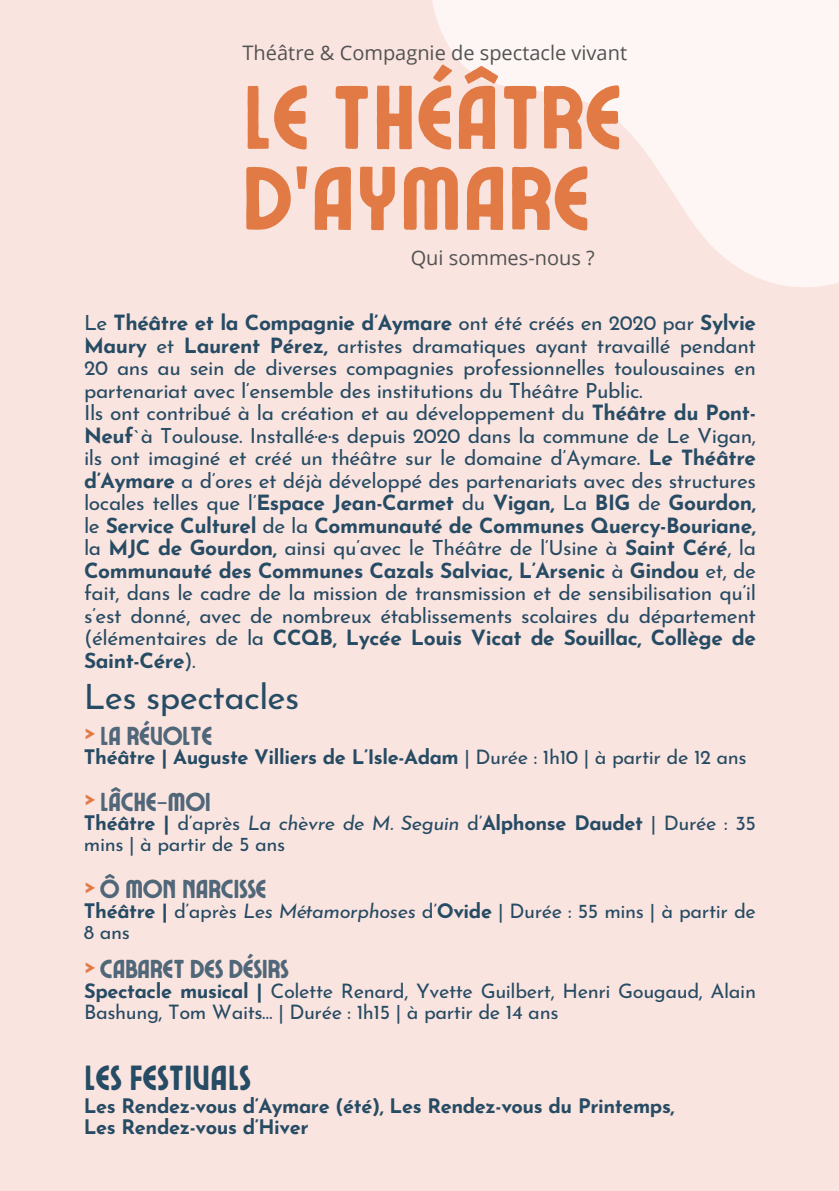
<style>
.page{position:relative;width:839px;height:1191px;background:#fff}
.page>*{position:absolute;margin:0;border:0;box-sizing:border-box;transform-origin:0 0}
.t1{font:90px/81px "Ayr Lucidity Condensed";letter-spacing:-.015em;color:#e27a46}
.t2{font:35px "Josefin Sans";letter-spacing:-.02em;color:#264b64}
.t3{font:35px "Ayr Lucidity Condensed";color:#264b64}
.t4{font:26px "Ayr Lucidity Condensed";letter-spacing:.05em;color:#506679}
.t5{font:21px/22.4px "Josefin Sans";letter-spacing:-.02em;color:#264b64;text-align:justify}
.t6{font:700 21px "Josefin Sans";color:#e27a46}
.t7{font:20px/21px "Josefin Sans";letter-spacing:-.02em;color:#264b64}
.t8{font:700 20px/21px "Josefin Sans";letter-spacing:-.02em;color:#264b64}
.t9{font:20px "Open Sans";color:#525252}
.s1{font-weight:700}
.s2{font-weight:400}
.s3{font-style:italic}
</style>
<div class="page">
<div style="left:0;top:0;width:838px;height:1191px;background:#fae4df"></div>
<svg style="left:432px;top:0;width:406px;height:287px;fill:#fdf6f4"></svg>
<h2 class="t9" style="left:242px;top:38px;width:386px">Théâtre &amp; Compagnie de spectacle vivant</h2>
<p class="t1" style="left:242px;top:72px;width:383px">LE THÉÂTRE<br>D’AYMARE</p>
<p class="t9" style="left:410px;top:244px;width:186px">Qui sommes-nous ?</p>
<p class="t5" style="left:84px;top:314px;width:673px">Le <span class="s1">Théâtre et la Compagnie d’Aymare</span> ont été créés en 2020 par <span class="s1">Sylvie Maury</span> et <span class="s1">Laurent Pérez,</span> artistes dramatiques ayant travaillé pendant 20 ans au sein de diverses compagnies professionnelles toulousaines en partenariat avec l’ensemble des institutions du Théâtre Public.</p>
<h1 class="t5" style="left:84px;top:404px;width:673px">Ils ont contribué à la création et au développement du <span class="s1">Théâtre du Pont-Neuf</span> ̀à Toulouse. Installé·e·s depuis 2020 dans la commune de Le Vigan, ils ont imaginé et créé un théâtre sur le domaine d’Aymare. <span class="s1">Le Théâtre d’Aymare</span> a d’ores et déjà développé des partenariats avec des structures locales telles que l’<span class="s1">Espace Jean-Carmet</span> du <span class="s1">Vigan,</span> La <span class="s1">BIG</span> de <span class="s1">Gourdon, </span>le <span class="s1">Service Culturel</span> de la <span class="s1">Communauté de Communes Quercy-Bouriane, </span>la <span class="s1">MJC de Gourdon,</span> ainsi qu’avec le Théâtre de l’Usine à <span class="s1">Saint Céré</span>, la <span class="s1">Communauté des Communes Cazals Salviac, L’Arsenic</span> à <span class="s1">Gindou</span> et, de fait, dans le cadre de la mission de transmission et de sensibilisation qu’il s’est donné, avec de nombreux établissements scolaires du département (élémentaires de la <span class="s1">CCQB, Lycée Louis Vicat de Souillac, Collège de Saint-Cére</span>).</h1>
<p class="t2" style="left:84px;top:683px;width:217px">Les spectacles</p>
<p class="t6" style="left:84px;top:724px;width:13px">&gt;</p>
<p class="t4" style="left:100px;top:719px;width:112px">LA RÉVOLTE</p>
<h3 class="t8" style="left:84px;top:749px;width:664px">Théâtre | Auguste Villiers de L’Isle-Adam <span class="s2">| Durée : 1h10 | à partir de 12 ans</span></h3>
<p class="t6" style="left:84px;top:789px;width:13px">&gt;</p>
<h4 class="t4" style="left:100px;top:785px;width:110px">LÂCHE-MOI</h4>
<p class="t7" style="left:84px;top:815px;width:673px"><span class="s1">Théâtre |</span> d’après <span class="s3">La chèvre de M. Seguin</span> d’<span class="s1">Alphonse Daudet</span> | Durée : 35 mins | à partir de 5 ans</p>
<p class="t6" style="left:84px;top:877px;width:13px">&gt;</p>
<h4 class="t4" style="left:100px;top:872px;width:167px">ÔMON NARCISSE</h4>
<p class="t7" style="left:84px;top:902px;width:673px"><span class="s1">Théâtre |</span> d’après <span class="s3">Les Métamorphoses</span> d’<span class="s1">Ovide</span> | Durée : 55 mins | à partir de<br>8 ans</p>
<p class="t6" style="left:84px;top:957px;width:13px">&gt;</p>
<h4 class="t4" style="left:100px;top:952px;width:189px">CABARET DES DÉSIRS</h4>
<p class="t7" style="left:84px;top:982px;width:673px"><span class="s1">Spectacle musical |</span> Colette Renard, Yvette Guilbert, Henri Gougaud, Alain<br>Bashung, Tom Waits… | Durée : 1h15 | à partir de 14 ans</p>
<p class="t3" style="left:84px;top:1055px;width:167px">LES FESTIVALS</p>
<h4 class="t8" style="left:84px;top:1097px;width:592px">Les Rendez-vous d’Aymare (été), Les Rendez-vous du Printemps,<br>Les Rendez-vous d’Hiver</h4>
</div>
